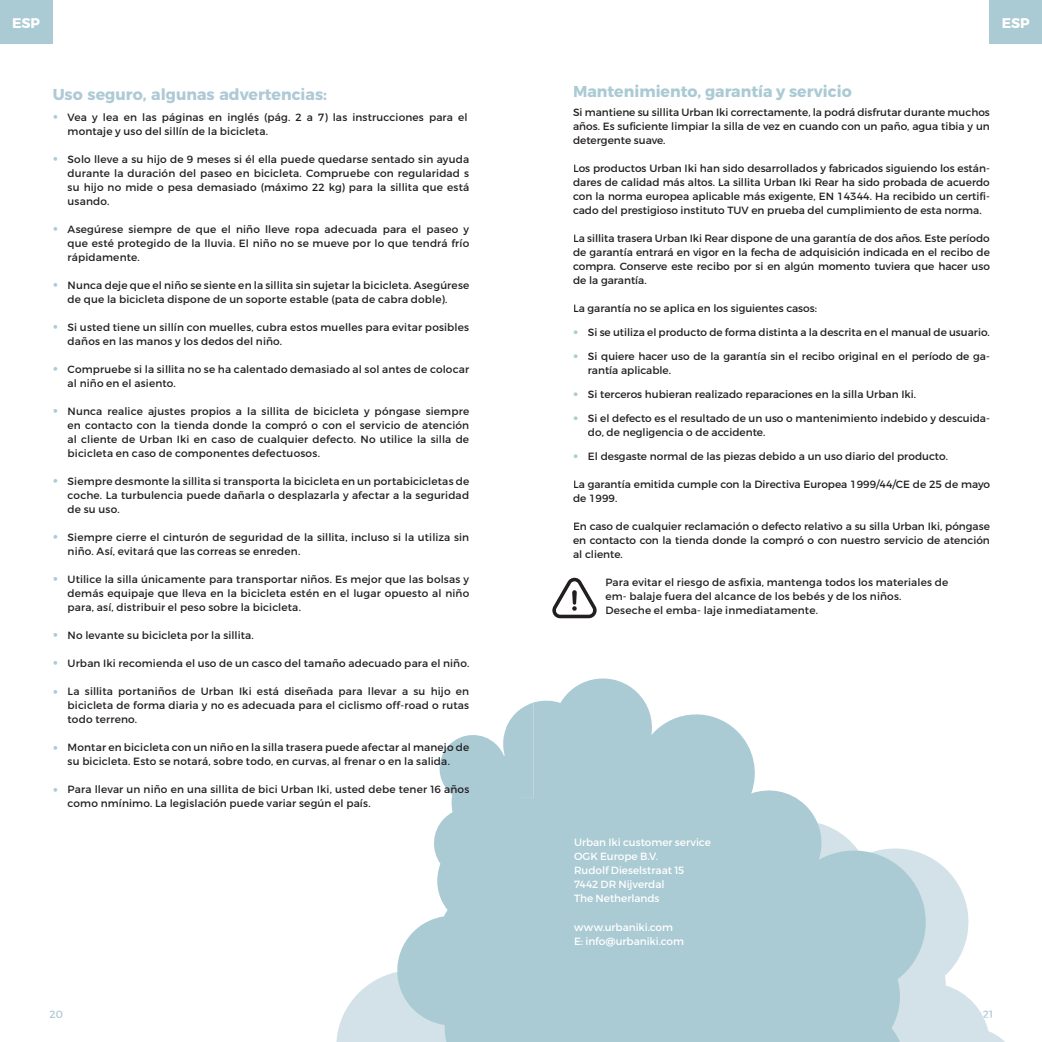
<style>
.page{position:relative;width:1042px;height:1042px;background:#fff}
.page>*{position:absolute;margin:0;border:0;box-sizing:border-box;transform-origin:0 0}
.t1{font:700 15.75px "Montserrat";color:#aacad4}
.t2{font:700 15.75px "Montserrat";color:#aecad6}
.t3{font:700 14px "Montserrat";color:#fff}
.t4{font:10.5px/14px "Montserrat";letter-spacing:.01em;color:#231f20}
.t5{font:10.5px/14px "Montserrat";letter-spacing:-.005em;color:#fff}
.t6{font:10.5px "Montserrat";color:#aecad6}
.s1{font-size:19.25px;color:#aecad6}
.s2{font-family:"Helvetica Neue";color:#aacad4}
</style>
<div class="page">
<div style="left:990px;top:0;width:52px;height:44px;background:#aacad4"></div>
<svg style="left:933px;top:859px;width:72px;height:183px"></svg>
<svg style="left:536px;top:678px;width:397px;height:364px;fill:#aacad4"></svg>
<div style="left:0;top:0;width:52px;height:44px;background:#aacad4"></div>
<svg style="left:336px;top:973px;width:55px;height:69px;fill:#d2e2e8"></svg>
<svg style="left:391px;top:702px;width:145px;height:340px;fill:#aacad4"></svg>
<svg style="left:983px;top:1007px;width:9px;height:13px"></svg>
<svg style="left:521px;top:702px;width:12px;height:96px"></svg>
<svg style="left:552px;top:578px;width:44px;height:40px"></svg>
<h2 class="t3" style="left:12px;top:12px;width:30px">ESP</h2>
<h2 class="t3" style="left:1002px;top:12px;width:30px">ESP</h2>
<h1 class="t2" style="left:53px;top:81px;width:276px">Uso seguro, algunas advertencias:</h1>
<p class="t4" style="left:68px;top:110px;width:401px;text-indent:-15px"><span class="s1">•</span> Vea y lea en las páginas en inglés (pág. 2 a 7) las instrucciones para el montaje y uso del sillín de la bicicleta.</p>
<p class="t4" style="left:68px;top:152px;width:403px;text-align:justify;text-indent:-15px"><span class="s1">•</span> Solo lleve a su hijo de 9 meses si él ella puede quedarse sentado sin ayuda durante la duración del paseo en bicicleta. Compruebe con regularidad s su hijo no mide o pesa demasiado (máximo 22 kg) para la sillita que está usando.</p>
<p class="t4" style="left:68px;top:222px;width:403px;text-align:justify;text-indent:-15px"><span class="s1">•</span> Asegúrese siempre de que el niño lleve ropa adecuada para el paseo y que esté protegido de la lluvia. El niño no se mueve por lo que tendrá frío rápidamente.</p>
<p class="t4" style="left:68px;top:278px;width:403px;text-indent:-15px"><span class="s1">•</span> Nunca deje que el niño se siente en la sillita sin sujetar la bicicleta. Asegúrese de que la bicicleta dispone de un soporte estable (pata de cabra doble).</p>
<p class="t4" style="left:68px;top:320px;width:403px;text-indent:-15px"><span class="s1">•</span> Si usted tiene un sillín con muelles, cubra estos muelles para evitar posibles daños en las manos y los dedos del niño.</p>
<p class="t4" style="left:68px;top:362px;width:403px;text-indent:-15px"><span class="s1">•</span> Compruebe si la sillita no se ha calentado demasiado al sol antes de colocar al niño en el asiento.</p>
<p class="t4" style="left:68px;top:404px;width:403px;text-align:justify;text-indent:-15px"><span class="s1">•</span> Nunca realice ajustes propios a la sillita de bicicleta y póngase siempre en contacto con la tienda donde la compró o con el servicio de atención al cliente de Urban Iki en caso de cualquier defecto. No utilice la silla de bicicleta en caso de componentes defectuosos.</p>
<p class="t4" style="left:68px;top:474px;width:403px;text-align:justify;text-indent:-15px"><span class="s1">•</span> Siempre desmonte la sillita si transporta la bicicleta en un portabicicletas de coche. La turbulencia puede dañarla o desplazarla y afectar a la seguridad de su uso.</p>
<p class="t4" style="left:68px;top:530px;width:403px;text-indent:-15px"><span class="s1">•</span> Siempre cierre el cinturón de seguridad de la sillita, incluso si la utiliza sin niño. Así, evitará que las correas se enreden.</p>
<p class="t4" style="left:68px;top:572px;width:403px;text-align:justify;text-indent:-15px"><span class="s1">•</span> Utilice la silla únicamente para transportar niños. Es mejor que las bolsas y demás equipaje que lleva en la bicicleta estén en el lugar opuesto al niño para, así, distribuir el peso sobre la bicicleta.</p>
<p class="t4" style="left:53px;top:628px;width:203px"><span class="s1">•</span> No levante su bicicleta por la sillita.</p>
<p class="t4" style="left:53px;top:656px;width:418px"><span class="s1">•</span> Urban Iki recomienda el uso de un casco del tamaño adecuado para el niño.</p>
<p class="t4" style="left:68px;top:684px;width:403px;text-align:justify;text-indent:-15px"><span class="s1">•</span> La sillita portaniños de Urban Iki está diseñada para llevar a su hijo en bicicleta de forma diaria y no es adecuada para el ciclismo off-road o rutas todo terreno.</p>
<p class="t4" style="left:53px;top:740px;width:418px;text-align:center"><span class="s1">•</span> Montar en bicicleta con un niño en la silla trasera puede afectar al manejo de su bicicleta. Esto se notará, sobre todo, en curvas, al frenar o en la salida.</p>
<p class="t4" style="left:68px;top:782px;width:403px;text-indent:-15px"><span class="s1">•</span> Para llevar un niño en una sillita de bici Urban Iki, usted debe tener 16 años como nmínimo. La legislación puede variar según el país.</p>
<p class="t6" style="left:50px;top:1007px;width:15px">20</p>
<h1 class="t1" style="left:573px;top:81px;width:280px">Mantenimiento, garantía y servicio</h1>
<p class="t4" style="left:573px;top:105px;width:418px;text-align:justify">Si mantiene su sillita Urban Iki correctamente, la podrá disfrutar durante muchos años. Es suficiente limpiar la silla de vez en cuando con un paño, agua tibia y un detergente suave.</p>
<p class="t4" style="left:573px;top:161px;width:418px;text-align:justify">Los productos Urban Iki han sido desarrollados y fabricados siguiendo los están&shy;dares de calidad más altos. La sillita Urban Iki Rear ha sido probada de acuerdo con la norma europea aplicable más exigente, EN 14344. Ha recibido un certifi&shy;cado del prestigioso instituto TUV en prueba del cumplimiento de esta norma.</p>
<p class="t4" style="left:573px;top:231px;width:418px;text-align:justify">La sillita trasera Urban Iki Rear dispone de una garantía de dos años. Este período de garantía entrará en vigor en la fecha de adquisición indicada en el recibo de compra. Conserve este recibo por si en algún momento tuviera que hacer uso de la garantía.</p>
<p class="t4" style="left:573px;top:301px;width:245px">La garantía no se aplica en los siguientes casos:</p>
<p class="t4" style="left:573px;top:325px;width:418px"><span class="s2">•</span> Si se utiliza el producto de forma distinta a la descrita en el manual de usuario.</p>
<p class="t4" style="left:588px;top:349px;width:403px;text-indent:-15px"><span class="s2">•</span> Si quiere hacer uso de la garantía sin el recibo original en el período de ga&shy;rantía aplicable.</p>
<p class="t4" style="left:573px;top:387px;width:344px"><span class="s2">•</span> Si terceros hubieran realizado reparaciones en la silla Urban Iki.</p>
<p class="t4" style="left:588px;top:411px;width:403px;text-indent:-15px"><span class="s2">•</span> Si el defecto es el resultado de un uso o mantenimiento indebido y descuida&shy;do, de negligencia o de accidente.</p>
<p class="t4" style="left:573px;top:449px;width:376px"><span class="s2">•</span> El desgaste normal de las piezas debido a un uso diario del producto.</p>
<p class="t4" style="left:573px;top:477px;width:418px">La garantía emitida cumple con la Directiva Europea 1999/44/CE de 25 de mayo de 1999.</p>
<p class="t4" style="left:573px;top:519px;width:418px;text-align:justify">En caso de cualquier reclamación o defecto relativo a su silla Urban Iki, póngase en contacto con la tienda donde la compró o con nuestro servicio de atención al cliente.</p>
<p class="t4" style="left:605px;top:575px;width:344px">Para evitar el riesgo de asfixia, mantenga todos los materiales de em- balaje fuera del alcance de los bebés y de los niños.<br>Deseche el emba- laje inmediatamente.</p>
<p class="t5" style="left:574px;top:836px;width:138px">Urban Iki customer service<br>OGK Europe B.V.<br>Rudolf Dieselstraat 15<br>7442 DR Nijverdal<br>The Netherlands</p>
<p class="t5" style="left:574px;top:919px;width:112px">www.urbaniki.com<br>E: info@urbaniki.com</p>
<p class="t6" style="left:983px;top:1007px;width:12px">21</p>
</div>
